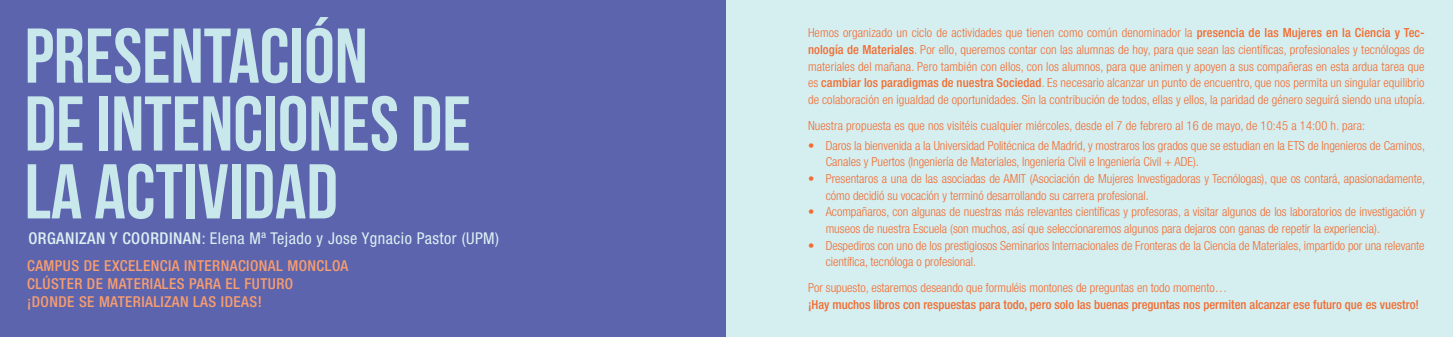
<style>
.page{position:relative;width:1453px;height:337px;background:#fff}
.page>*{position:absolute;margin:0;border:0;box-sizing:border-box;transform-origin:0 0}
.t1{font:77.38px/67.8px "Bebas Neue";color:#c8e8ec}
.t2{font:condensed 16.25px "Helvetica Neue LT Std";letter-spacing:.03em;color:#dbf0f2}
.t3{font:500 condensed 15px/18px "Helvetica Neue LT Std";letter-spacing:.03em;color:#f79d6f}
.t4{font:300 condensed 12.5px/16.6px "Helvetica Neue LT Std";color:#f26c31}
.t5{font:500 condensed 12.5px "Helvetica Neue LT Std";color:#f26c31}
.s1{font-weight:500}
</style>
<div class="page">
<div style="left:0;top:0;width:726px;height:337px;background:#5c64ae"></div>
<div style="left:726px;top:0;width:727px;height:337px;background:#d5eef0"></div>
<h1 class="t1" style="left:25px;top:21px;width:448px">PRESENTACIÓN<br>DE INTENCIONES DE<br>LA ACTIVIDAD</h1>
<p class="t4" style="left:808px;top:24px;width:619px;text-align:justify">Hemos organizado un ciclo de actividades que tienen como común denominador la <span class="s1">presencia de las Mujeres en la Ciencia y Tec&shy;nología de Materiales</span>. Por ello, queremos contar con las alumnas de hoy, para que sean las científicas, profesionales y tecnólogas de materiales del mañana. Pero también con ellos, con los alumnos, para que animen y apoyen a sus compañeras en esta ardua tarea que es <span class="s1">cambiar los paradigmas de nuestra Sociedad</span>. Es necesario alcanzar un punto de encuentro, que nos permita un singular equilibrio de colaboración en igualdad de oportunidades. Sin la contribución de todos, ellas y ellos, la paridad de género seguirá siendo una utopía.</p>
<p class="t4" style="left:808px;top:117px;width:559px">Nuestra propuesta es que nos visitéis cualquier miércoles, desde el 7 de febrero al 16 de mayo, de 10:45 a 14:00 h. para:</p>
<p class="t4" style="left:826px;top:137px;width:601px;text-indent:-18px">• Daros la bienvenida a la Universidad Politécnica de Madrid, y mostraros los grados que se estudian en la ETS de Ingenieros de Caminos,<br>Canales y Puertos (Ingeniería de Materiales, Ingeniería Civil e Ingeniería Civil + ADE).</p>
<p class="t4" style="left:826px;top:170px;width:601px;text-indent:-18px">• Presentaros a una de las asociadas de AMIT (Asociación de Mujeres Investigadoras y Tecnólogas), que os contará, apasionadamente, cómo decidió su vocación y terminó desarrollando su carrera profesional.</p>
<p class="t4" style="left:826px;top:203px;width:600px;text-indent:-18px">• Acompañaros, con algunas de nuestras más relevantes científicas y profesoras, a visitar algunos de los laboratorios de investigación y museos de nuestra Escuela (son muchos, así que seleccionaremos algunos para dejaros con ganas de repetir la experiencia).</p>
<p class="t4" style="left:826px;top:236px;width:600px;text-indent:-18px">• Despediros con uno de los prestigiosos Seminarios Internacionales de Fronteras de la Ciencia de Materiales, impartido por una relevante científica, tecnóloga o profesional.</p>
<p class="t4" style="left:808px;top:279px;width:421px">Por supuesto, estaremos deseando que formuléis montones de preguntas en todo momento…</p>
<p class="t5" style="left:808px;top:296px;width:612px">¡Hay muchos libros con respuestas para todo, pero solo las buenas preguntas nos permiten alcanzar ese futuro que es vuestro!</p>
<h2 class="t2" style="left:28px;top:229px;width:472px"><span class="s1">ORGANIZAN Y COORDINAN</span>: Elena Mª Tejado y Jose Ygnacio Pastor (UPM)</h2>
<p class="t3" style="left:27px;top:256px;width:323px">CAMPUS DE EXCELENCIA INTERNACIONAL MONCLOA<br>CLÚSTER DE MATERIALES PARA EL FUTURO<br>¡DONDE SE MATERIALIZAN LAS IDEAS!</p>
</div>
